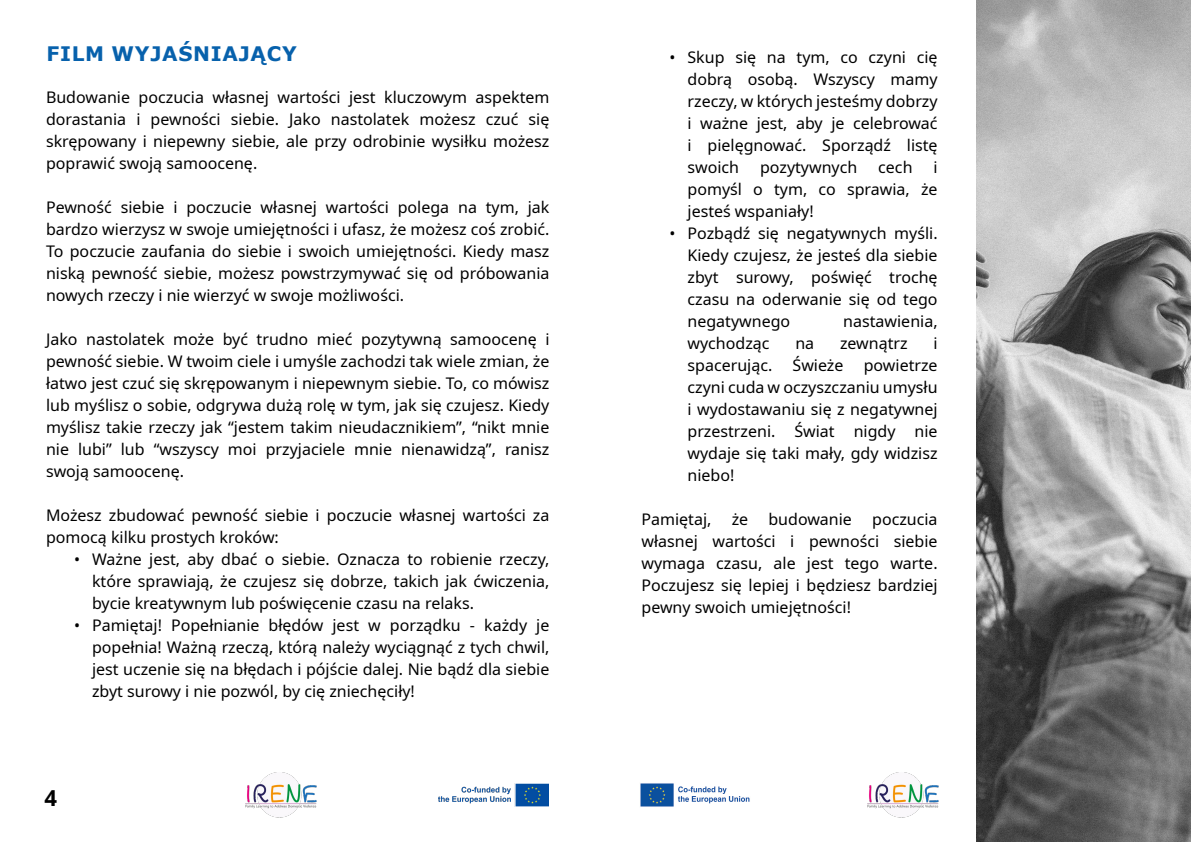
<style>
.page{position:relative;width:1191px;height:842px;background:#fff}
.page>*{position:absolute;margin:0;border:0;box-sizing:border-box;transform-origin:0 0}
.t1{font:700 22px "Noto Sans";color:#000}
.t2{font:700 20px "Verdana";letter-spacing:.035em;color:#0761ac}
.t3{font:16px/22px "Noto Sans";color:#000;text-align:justify}
</style>
<div class="page">
<img style="left:245px;top:772px;width:72px;height:46px">
<img style="left:867px;top:772px;width:72px;height:46px">
<img style="left:438px;top:783px;width:110px;height:24px">
<img style="left:640px;top:783px;width:110px;height:24px">
<img style="left:976px;top:0;width:215px;height:842px">
<p class="t2" style="left:46px;top:40px;width:252px">FILM WYJAŚNIAJĄCY</p>
<p class="t3" style="left:46px;top:86px;width:505px">Budowanie poczucia własnej wartości jest kluczowym aspektem dorastania i pewności siebie. Jako nastolatek możesz czuć się skrępowany i niepewny siebie, ale przy odrobinie wysiłku możesz poprawić swoją samoocenę.</p>
<p class="t3" style="left:46px;top:196px;width:505px">Pewność siebie i poczucie własnej wartości polega na tym, jak bardzo wierzysz w swoje umiejętności i ufasz, że możesz coś zrobić.<br>To poczucie zaufania do siebie i swoich umiejętności. Kiedy masz niską pewność siebie, możesz powstrzymywać się od próbowania nowych rzeczy i nie wierzyć w swoje możliwości.</p>
<p class="t3" style="left:46px;top:328px;width:505px">Jako nastolatek może być trudno mieć pozytywną samoocenę i pewność siebie. W twoim ciele i umyśle zachodzi tak wiele zmian, że łatwo jest czuć się skrępowanym i niepewnym siebie. To, co mówisz lub myślisz o sobie, odgrywa dużą rolę w tym, jak się czujesz. Kiedy myślisz takie rzeczy jak “jestem takim nieudacznikiem”, “nikt mnie nie lubi” lub “wszyscy moi przyjaciele mnie nienawidzą”, ranisz swoją samoocenę.</p>
<p class="t3" style="left:46px;top:504px;width:505px">Możesz zbudować pewność siebie i poczucie własnej wartości za pomocą kilku prostych kroków:</p>
<p class="t3" style="left:92px;top:548px;width:459px;text-indent:-18px">• Ważne jest, aby dbać o siebie. Oznacza to robienie rzeczy, które sprawiają, że czujesz się dobrze, takich jak ćwiczenia, bycie kreatywnym lub poświęcenie czasu na relaks.</p>
<p class="t3" style="left:92px;top:614px;width:459px;text-indent:-18px">• Pamiętaj! Popełnianie błędów jest w porządku - każdy je popełnia! Ważną rzeczą, którą należy wyciągnąć z tych chwil, jest uczenie się na błędach i pójście dalej. Nie bądź dla siebie zbyt surowy i nie pozwól, by cię zniechęciły!</p>
<h1 class="t1" style="left:44px;top:782px;width:14px">4</h1>
<p class="t3" style="left:687px;top:47px;width:252px;text-indent:-18px">• Skup się na tym, co czyni cię dobrą osobą. Wszyscy mamy rzeczy, w których jesteśmy dobrzy i ważne jest, aby je celebrować i pielęgnować. Sporządź listę swoich</p>
<p class="t3" style="left:760px;top:157px;width:99px">pozytywnych</p>
<p class="t3" style="left:878px;top:157px;width:36px">cech</p>
<p class="t3" style="left:687px;top:157px;width:252px;text-indent:246px">i pomyśl o tym, co sprawia, że jesteś wspaniały!</p>
<p class="t3" style="left:687px;top:223px;width:252px;text-indent:-18px">• Pozbądź się negatywnych myśli.<br>Kiedy czujesz, że jesteś dla siebie zbyt surowy, poświęć trochę czasu na oderwanie się od tego negatywnego</p>
<p class="t3" style="left:843px;top:311px;width:96px">nastawienia,</p>
<p class="t3" style="left:687px;top:333px;width:83px">wychodząc</p>
<p class="t3" style="left:795px;top:333px;width:20px">na</p>
<p class="t3" style="left:840px;top:333px;width:69px">zewnątrz</p>
<p class="t3" style="left:933px;top:333px;width:6px">i</p>
<p class="t3" style="left:687px;top:355px;width:86px">spacerując.</p>
<p class="t3" style="left:792px;top:355px;width:52px">Świeże</p>
<p class="t3" style="left:687px;top:355px;width:252px;text-indent:176px">powietrze czyni cuda w oczyszczaniu umysłu i wydostawaniu się z negatywnej przestrzeni. Świat nigdy nie wydaje się taki mały, gdy widzisz niebo!</p>
<p class="t3" style="left:641px;top:509px;width:71px">Pamiętaj,</p>
<p class="t3" style="left:731px;top:509px;width:18px">że</p>
<p class="t3" style="left:768px;top:509px;width:85px">budowanie</p>
<p class="t3" style="left:641px;top:509px;width:298px;text-indent:231px">poczucia własnej wartości i pewności siebie wymaga czasu, ale jest tego warte.<br>Poczujesz się lepiej i będziesz bardziej pewny swoich umiejętności!</p>
</div>
